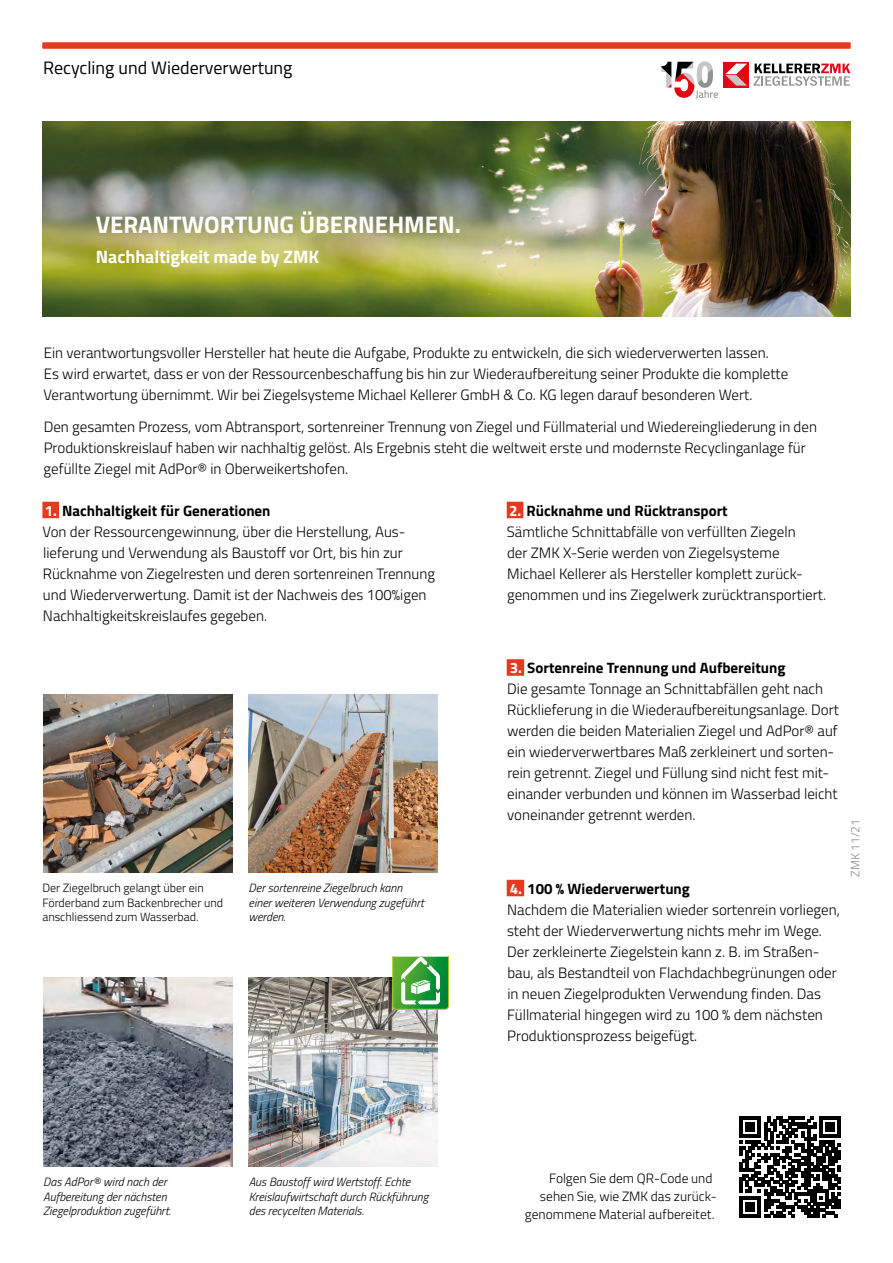
<style>
.page{position:relative;width:893px;height:1263px;background:#fff}
.page>*{position:absolute;margin:0;border:0;box-sizing:border-box;transform-origin:0 0}
.Störer-Text{font:700 24px "Titillium";color:#fff}
.t1{font:18px "Titillium";color:#000}
.Störer-Text-2{font:700 18px "Titillium";color:#fff}
.Copy{font:300 15px/21px "Titillium";color:#000}
.Copy-2{font:700 15px "Titillium";color:#000}
.Sternechentext{font:300 13.5px "Titillium";color:#000}
.t2{font:italic 300 12px/14.4px "Titillium";color:#000}
.t3{font:300 12px/14.4px "Titillium";color:#000}
.t4{font:300 12px "Titillium";color:#878787}
.s1{color:#fff}
</style>
<div class="page">
<div style="left:43px;top:43px;width:807px;height:6px;background:#e7391f"></div>
<svg style="left:723px;top:62px;width:26px;height:25px"></svg>
<svg style="left:725px;top:64px;width:22px;height:22px"></svg>
<svg style="left:754px;top:64px;width:96px;height:22px"></svg>
<svg style="left:661px;top:61px;width:57px;height:38px"></svg>
<img style="left:43px;top:121px;width:807px;height:195px">
<div style="left:42px;top:502px;width:17px;height:16px;background:#e7391f"></div>
<div style="left:507px;top:502px;width:16px;height:16px;background:#e7391f"></div>
<div style="left:507px;top:659px;width:17px;height:17px;background:#e7391f"></div>
<div style="left:507px;top:880px;width:17px;height:16px;background:#e7391f"></div>
<img style="left:43px;top:694px;width:189px;height:179px">
<img style="left:249px;top:694px;width:189px;height:179px">
<img style="left:43px;top:978px;width:189px;height:189px">
<svg style="left:739px;top:1116px;width:102px;height:101px"></svg>
<img style="left:249px;top:978px;width:189px;height:189px">
<svg style="left:392px;top:957px;width:57px;height:52px"></svg>
<p class="t1" style="left:43px;top:54px;width:251px">Recycling und Wiederverwertung</p>
<p class="Störer-Text" style="left:96px;top:207px;width:367px">VERANTWORTUNG ÜBERNEHMEN.</p>
<p class="Störer-Text-2" style="left:96px;top:243px;width:225px">Nachhaltigkeit made by ZMK</p>
<p class="Copy" style="left:44px;top:342px;width:726px">Ein verantwortungsvoller Hersteller hat heute die Aufgabe, Produkte zu entwickeln, die sich wiederverwerten lassen.</p>
<p class="Copy" style="left:44px;top:363px;width:746px">Es wird erwartet, dass er von der Ressourcenbeschaffung bis hin zur Wiederaufbereitung seiner Produkte die komplette</p>
<p class="Copy" style="left:43px;top:384px;width:711px">Verantwortung übernimmt. Wir bei Ziegelsysteme Michael Kellerer GmbH &amp; Co. KG legen darauf besonderen Wert.</p>
<p class="Copy" style="left:44px;top:415px;width:775px">Den gesamten Prozess, vom Abtransport, sortenreiner Trennung von Ziegel und Füllmaterial und Wiedereingliederung in den<br>Produktionskreislauf haben wir nachhaltig gelöst. Als Ergebnis steht die weltweit erste und modernste Recyclinganlage für</p>
<p class="Copy" style="left:44px;top:457px;width:306px">gefüllte Ziegel mit AdPor® in Oberweikertshofen.</p>
<p class="Copy-2" style="left:45px;top:499px;width:227px"><span class="s1">1.</span> Nachhaltigkeit für Generationen</p>
<p class="Copy" style="left:43px;top:520px;width:394px">Von der Ressourcengewinnung, über die Herstellung, Aus&shy;lieferung und Verwendung als Baustoff vor Ort, bis hin zur Rücknahme von Ziegelresten und deren sortenreinen Trennung und Wiederverwertung. Damit ist der Nachweis des 100%igen Nachhaltigkeitskreislaufes gegeben.</p>
<p class="Copy-2" style="left:509px;top:499px;width:220px"><span class="s1">2.</span> Rücknahme und Rücktransport</p>
<p class="Copy" style="left:507px;top:520px;width:290px">Sämtliche Schnittabfälle von verfüllten Ziegeln</p>
<p class="Copy" style="left:507px;top:541px;width:274px">der ZMK X-Serie werden von Ziegelsysteme</p>
<p class="Copy" style="left:507px;top:562px;width:321px">Michael Kellerer als Hersteller komplett zurück&shy;genommen und ins Ziegelwerk zurücktransportiert.</p>
<p class="t3" style="left:42px;top:880px;width:182px">Der Ziegelbruch gelangt über ein<br>Förderband zum Backenbrecher und anschliessend zum Wasserbad.</p>
<p class="t2" style="left:249px;top:880px;width:177px">Der sortenreine Ziegelbruch kann einer weiteren Verwendung zugeführt werden.</p>
<p class="Copy-2" style="left:510px;top:656px;width:277px"><span class="s1">3.</span> Sortenreine Trennung und Aufbereitung</p>
<p class="Copy" style="left:507px;top:678px;width:334px">Die gesamte Tonnage an Schnittabfällen geht nach Rücklieferung in die Wiederaufbereitungsanlage. Dort werden die beiden Materialien Ziegel und AdPor® auf ein wiederverwertbares Maß zerkleinert und sorten&shy;rein getrennt. Ziegel und Füllung sind nicht fest mit&shy;einander verbunden und können im Wasserbad leicht voneinander getrennt werden.</p>
<p class="Copy-2" style="left:510px;top:877px;width:182px"><span class="s1">4.</span> 100 % Wiederverwertung</p>
<p class="Copy" style="left:507px;top:898px;width:335px">Nachdem die Materialien wieder sortenrein vorliegen, steht der Wiederverwertung nichts mehr im Wege.</p>
<p class="Copy" style="left:507px;top:940px;width:331px">Der zerkleinerte Ziegelstein kann z. B. im Straßen&shy;bau, als Bestandteil von Flachdachbegrünungen oder in neuen Ziegelprodukten Verwendung finden. Das Füllmaterial hingegen wird zu 100 % dem nächsten Produktionsprozess beigefügt.</p>
<p class="t4" style="left:846px;top:877px;width:59px;rotate:-90deg">ZMK 11/21</p>
<p class="t2" style="left:43px;top:1174px;width:125px">Das AdPor® wird nach der</p>
<p class="t2" style="left:43px;top:1188px;width:125px">Aufbereitung der nächsten</p>
<p class="t2" style="left:43px;top:1203px;width:129px">Ziegelproduktion zugeführt.</p>
<p class="t2" style="left:249px;top:1174px;width:181px">Aus Baustoff wird Wertstoff. Echte<br>Kreislaufwirtschaft durch Rückführung des recycelten Materials.</p>
<p class="Sternechentext" style="left:549px;top:1168px;width:165px">Folgen Sie dem QR-Code und</p>
<p class="Sternechentext" style="left:540px;top:1186px;width:178px">sehen Sie, wie ZMK das zurück-</p>
<p class="Sternechentext" style="left:525px;top:1204px;width:191px">genommene Material aufbereitet.</p>
</div>
